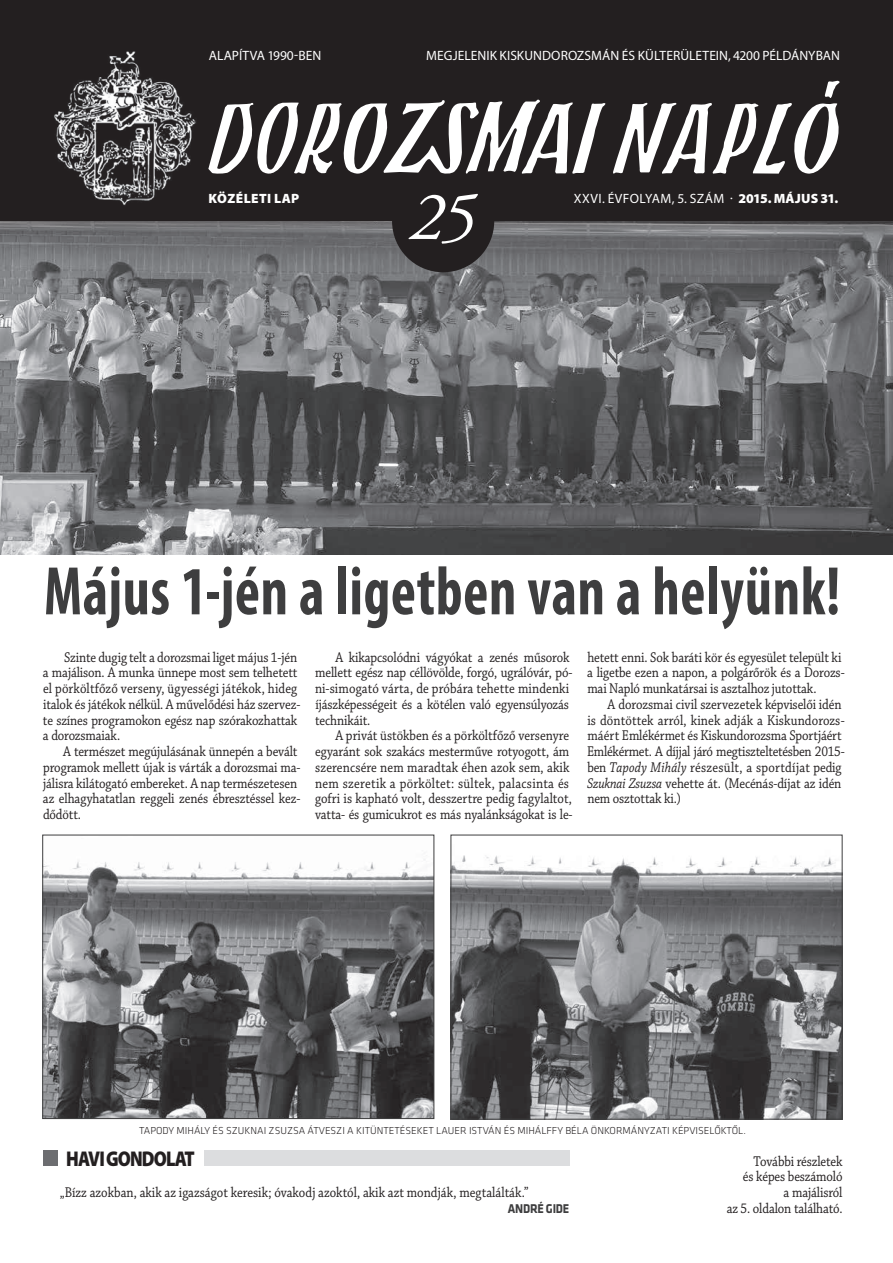
<style>
.page{position:relative;width:893px;height:1263px;background:#fff}
.page>*{position:absolute;margin:0;border:0;box-sizing:border-box;transform-origin:0 0}
.t1{font:700 condensed 69.3px "Myriad Pro";letter-spacing:.01em;color:#3e3e3f;scale:.86 1}
.t2{font:italic 69px "Adobe Garamond Pro";color:#fff}
.t3{font:900 21.45px "Myriad Pro";letter-spacing:-.05em;color:#231f20;scale:.84 1}
.t4{font:14.85px/15.8px "Chaparral Pro";letter-spacing:-.01em;color:#231f20;scale:.86 1}
.t5{font:13.5px "Myriad Pro";letter-spacing:.005em;color:#fff}
.t6{font:13.5px "Myriad Pro";letter-spacing:.03em;color:#fff}
.t7{font:900 13.5px "Myriad Pro";letter-spacing:.025em;color:#fff}
.t8{font:700 13.2px "Klavika";letter-spacing:-.02em;color:#3e3e3f;scale:.91 1}
.t9{font:300 10.5px "Klavika";color:#231f20}
.s1{font-weight:900}
.s2{font-style:italic}
</style>
<div class="page">
<img style="left:0;top:239px;width:893px;height:316px">
<div style="left:392px;top:170px;width:102px;height:102px;background:#231f20;border-radius:50%"></div>
<div style="left:0;top:0;width:893px;height:239px;background:#231f20;opacity:.75"></div>
<div style="left:0;top:0;width:893px;height:220px;background:#231f20"></div>
<img style="left:54px;top:51px;width:142px;height:154px">
<svg style="left:208px;top:99px;width:398px;height:75px"></svg>
<svg style="left:613px;top:81px;width:227px;height:93px"></svg>
<div style="left:204px;top:1150px;width:366px;height:16px;background:#dcdddf"></div>
<div style="left:43px;top:1150px;width:15px;height:16px;background:#6c6d70"></div>
<img style="left:45px;top:859px;width:387px;height:258px">
<div style="left:43px;top:835px;width:391px;height:284px;border:1px solid #3e3e3f"></div>
<img style="left:453px;top:855px;width:387px;height:262px">
<div style="left:451px;top:835px;width:391px;height:284px;border:1px solid #3e3e3f"></div>
<p class="t5" style="left:209px;top:47px;width:114px">ALAPÍTVA 1990-BEN</p>
<p class="t5" style="left:426px;top:47px;width:415px">MEGJELENIK KISKUNDOROZSMÁN ÉS KÜLTERÜLETEIN, 4200 PÉLDÁNYBAN</p>
<p class="t7" style="left:208px;top:191px;width:92px">KÖZÉLETI LAP</p>
<p class="t6" style="left:574px;top:190px;width:266px">XXVI. ÉVFOLYAM, 5. SZÁM · <span class="s1">2015. MÁJUS 31.</span></p>
<h2 class="t2" style="left:409px;top:176px;width:68px">25</h2>
<h1 class="t1" style="left:44px;top:548px;width:927px">Május 1-jén a ligetben van a helyünk!</h1>
<p class="t4" style="left:43px;top:650px;width:301px;text-indent:21px">Szinte dugig telt a dorozsmai liget május 1-jén a majálison. A munka ünnepe most sem telhetett el pörköltfőző verseny, ügyességi játékok, hideg italok és játékok nélkül. A művelődési ház szervez&shy;te színes programokon egész nap szórakozhattak a dorozsmaiak.</p>
<p class="t4" style="left:43px;top:744px;width:301px;text-indent:20px">A természet megújulásának ünnepén a bevált programok mellett újak is várták a dorozsmai ma&shy;jálisra kilátogató embereket. A nap természetesen az elhagyhatatlan reggeli zenés ébresztéssel kez&shy;dődött.</p>
<p class="t4" style="left:587px;top:650px;width:301px">hetett enni. Sok baráti kör és egyesület települt ki a ligetbe ezen a napon, a polgárőrök és a Dorozs&shy;mai Napló munkatársai is asztalhoz jutottak.</p>
<p class="t4" style="left:587px;top:697px;width:301px;text-indent:21px">A dorozsmai civil szervezetek képviselői idén is döntöttek arról, kinek adják a Kiskundorozs&shy;máért Emlékérmet és Kiskundorozsma Sportjáért Emlékérmet. A díjjal járó megtiszteltetésben 2015- ben <span class="s2">Tapody Mihály</span> részesült, a sportdíjat pedig <span class="s2">Szuknai Zsuzsa</span> vehette át. (Mecénás-díjat az idén nem osztottak ki.)</p>
<p class="t4" style="left:315px;top:650px;width:301px;text-indent:20px">A kikapcsolódni vágyókat a zenés műsorok mellett egész nap céllövölde, forgó, ugrálóvár, pó&shy;ni-simogató várta, de próbára tehette mindenki íjászképességeit és a kötélen való egyensúlyozás technikáit.</p>
<p class="t4" style="left:315px;top:728px;width:301px;text-indent:20px">A privát üstökben és a pörköltfőző versenyre egyaránt sok szakács mesterműve rotyogott, ám szerencsére nem maradtak éhen azok sem, akik nem szeretik a pörköltet: sültek, palacsinta és gofri is kapható volt, desszertre pedig fagylaltot, vatta- és gumicukrot es más nyalánkságokat is le-</p>
<p class="t9" style="left:139px;top:1124px;width:608px">TAPODY MIHÁLY ÉS SZUKNAI ZSUZSA ÁTVESZI A KITÜNTETÉSEKET LAUER ISTVÁN ÉS MIHÁLFFY BÉLA ÖNKORMÁNYZATI KÉPVISELŐKTŐL.</p>
<p class="t4" style="left:727px;top:1154px;width:136px;text-align:right">További részletek<br>és képes beszámoló<br>a majálisról<br>az 5. oldalon található.</p>
<h3 class="t3" style="left:66px;top:1146px;width:154px">HAVI GONDOLAT</h3>
<p class="t4" style="left:60px;top:1185px;width:547px">„Bízz azokban, akik az igazságot keresik; óvakodj azoktól, akik azt mondják, megtalálták.”</p>
<p class="t8" style="left:508px;top:1201px;width:69px">ANDRÉ GIDE</p>
</div>
